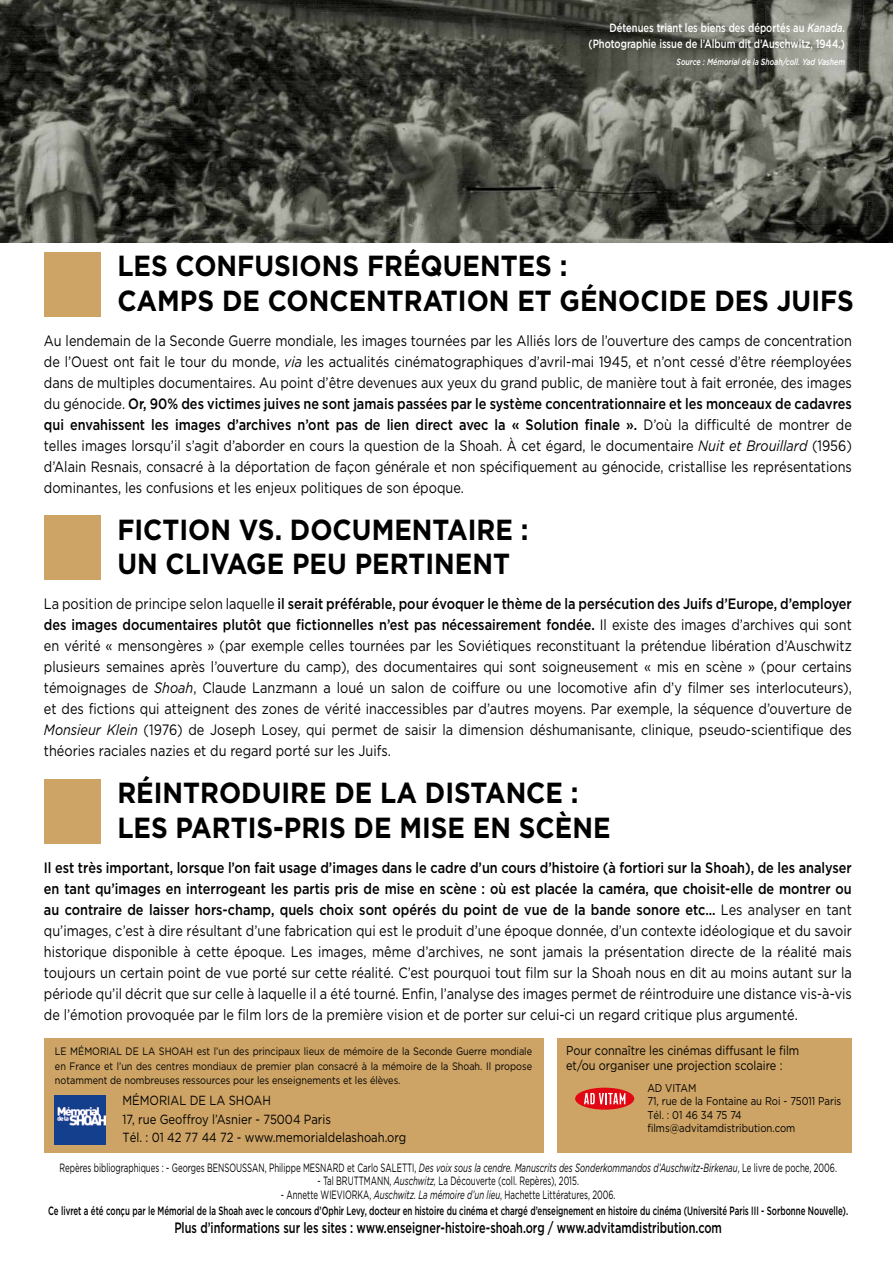
<style>
.page{position:relative;width:893px;height:1263px;background:#fff}
.page>*{position:absolute;margin:0;border:0;box-sizing:border-box;transform-origin:0 0}
.t1{font:700 29.1px/34.8px "Gotham";color:#000;scale:.9 1}
.t2{font:15px/21px "Gotham";color:#000;text-align:justify;scale:.85 1}
.t3{font:500 15px "Gotham";color:#000;scale:.73 1}
.t4{font:13.2px/18.6px "Gotham";color:#000;scale:.85 1}
.t5{font:12.9px/14.7px "Gotham";color:#000;scale:.85 1}
.t6{font:12px "Gotham";color:#000;scale:.66 1}
.t7{font:500 12px "Gotham";color:#000;scale:.66 1}
.t8{font:500 12px/16.5px "Gotham";color:#fff;text-align:right;scale:.78 1}
.t9{font:11.25px/13.5px "Gotham";color:#000;scale:.85 1}
.t10{font:10.8px/14.7px "Gotham";color:#000;text-align:justify;scale:.85 1}
.t11{font:italic 500 9px "Gotham";color:#fff;scale:.78 1}
.s1{font-style:italic}
.s2{font-weight:500}
</style>
<div class="page">
<div style="left:44px;top:252px;width:57px;height:64px;background:#cda465"></div>
<div style="left:44px;top:515px;width:57px;height:65px;background:#cda465"></div>
<div style="left:44px;top:779px;width:57px;height:64px;background:#cda465"></div>
<img style="left:0;top:0;width:893px;height:242px">
<div style="left:45px;top:1039px;width:499px;height:114px;background:#cda465"></div>
<img style="left:55px;top:1095px;width:50px;height:49px">
<div style="left:558px;top:1039px;width:294px;height:114px;background:#cda465"></div>
<div style="left:575px;top:1088px;width:59px;height:22px;background:#e30613;border-radius:50%"></div>
<svg style="left:584px;top:1093px;width:41px;height:11px"></svg>
<p class="t8" style="left:589px;top:19px;width:330px">Détenues triant les biens des déportés au <span class="s1">Kanada</span>. (Photographie issue de l’Album dit d’Auschwitz, 1944.)</p>
<p class="t11" style="left:677px;top:57px;width:217px">Source : Mémorial de la Shoah/coll. Yad Vashem</p>
<h1 class="t1" style="left:117px;top:247px;width:820px">LES CONFUSIONS FRÉQUENTES :<br>CAMPS DE CONCENTRATION ET GÉNOCIDE DES JUIFS</h1>
<p class="t2" style="left:44px;top:330px;width:952px">Au lendemain de la Seconde Guerre mondiale, les images tournées par les Alliés lors de l’ouverture des camps de concentration de l’Ouest ont fait le tour du monde, <span class="s1">via</span> les actualités cinématographiques d’avril-mai 1945, et n’ont cessé d’être réemployées dans de multiples documentaires. Au point d’être devenues aux yeux du grand public, de manière tout à fait erronée, des images du génocide. <span class="s2">Or, 90% des victimes juives ne sont jamais passées par le système concentrationnaire et les monceaux de cadavres qui envahissent les images d’archives n’ont pas de lien direct avec la « Solution finale ».</span> D’où la difficulté de montrer de telles images lorsqu’il s’agit d’aborder en cours la question de la Shoah. À cet égard, le documentaire <span class="s1">Nuit et Brouillard</span> (1956) d’Alain Resnais, consacré à la déportation de façon générale et non spécifiquement au génocide, cristallise les représentations dominantes, les confusions et les enjeux politiques de son époque.</p>
<h1 class="t1" style="left:117px;top:511px;width:458px">FICTION VS. DOCUMENTAIRE :<br>UN CLIVAGE PEU PERTINENT</h1>
<p class="t2" style="left:44px;top:593px;width:952px">La position de principe selon laquelle <span class="s2">il serait préférable, pour évoquer le thème de la persécution des Juifs d’Europe, d’employer des images documentaires plutôt que fictionnelles n’est pas nécessairement fondée.</span> Il existe des images d’archives qui sont en vérité « mensongères » (par exemple celles tournées par les Soviétiques reconstituant la prétendue libération d’Auschwitz plusieurs semaines après l’ouverture du camp), des documentaires qui sont soigneusement « mis en scène » (pour certains témoignages de <span class="s1">Shoah</span>, Claude Lanzmann a loué un salon de coiffure ou une locomotive afin d’y filmer ses interlocuteurs), et des fictions qui atteignent des zones de vérité inaccessibles par d’autres moyens. Par exemple, la séquence d’ouverture de <span class="s1">Monsieur Klein</span> (1976) de Joseph Losey, qui permet de saisir la dimension déshumanisante, clinique, pseudo-scientifique des théories raciales nazies et du regard porté sur les Juifs.</p>
<h1 class="t1" style="left:117px;top:775px;width:549px">RÉINTRODUIRE DE LA DISTANCE :<br>LES PARTIS-PRIS DE MISE EN SCÈNE</h1>
<p class="t2" style="left:44px;top:857px;width:952px"><span class="s2">Il est très important, lorsque l’on fait usage d’images dans le cadre d’un cours d’histoire (à fortiori sur la Shoah), de les analyser en tant qu’images en interrogeant les partis pris de mise en scène : où est placée la caméra, que choisit-elle de montrer ou au contraire de laisser hors-champ, quels choix sont opérés du point de vue de la bande sonore etc…</span> Les analyser en tant qu’images, c’est à dire résultant d’une fabrication qui est le produit d’une époque donnée, d’un contexte idéologique et du savoir historique disponible à cette époque. Les images, même d’archives, ne sont jamais la présentation directe de la réalité mais toujours un certain point de vue porté sur cette réalité. C’est pourquoi tout film sur la Shoah nous en dit au moins autant sur la période qu’il décrit que sur celle à laquelle il a été tourné. Enfin, l’analyse des images permet de réintroduire une distance vis-à-vis de l’émotion provoquée par le film lors de la première vision et de porter sur celui-ci un regard critique plus argumenté.</p>
<p class="t10" style="left:55px;top:1043px;width:563px">LE MÉMORIAL DE LA SHOAH est l’un des principaux lieux de mémoire de la Seconde Guerre mondiale en France et l’un des centres mondiaux de premier plan consacré à la mémoire de la Shoah. Il propose notamment de nombreuses ressources pour les enseignements et les élèves.</p>
<p class="t4" style="left:123px;top:1091px;width:335px">MÉMORIAL DE LA SHOAH<br>17, rue Geoffroy l’Asnier - 75004 Paris<br>Tél. : 01 42 77 44 72 - www.memorialdelashoah.org</p>
<p class="t5" style="left:566px;top:1043px;width:276px">Pour connaître les cinémas diffusant le film et/ou organiser une projection scolaire :</p>
<p class="t9" style="left:647px;top:1081px;width:230px">AD VITAM<br>71, rue de la Fontaine au Roi - 75011 Paris<br>Tél. : 01 46 34 75 74 films@advitamdistribution.com</p>
<p class="t6" style="left:59px;top:1161px;width:1180px">Repères bibliographiques : - Georges BENSOUSSAN, Philippe MESNARD et Carlo SALETTI, <span class="s1">Des voix sous la cendre. Manuscrits des Sonderkommandos d’Auschwitz-Birkenau</span>, Le livre de poche, 2006.</p>
<p class="t6" style="left:317px;top:1174px;width:398px">- Tal BRUTTMANN, <span class="s1">Auschwitz,</span> La Découverte (coll. Repères), 2015.</p>
<p class="t6" style="left:281px;top:1188px;width:508px">- Annette WIEVIORKA, <span class="s1">Auschwitz. La mémoire d’un lieu</span>, Hachette Littératures, 2006.</p>
<p class="t3" style="left:174px;top:1219px;width:752px">Plus d’informations sur les sites : www.enseigner-histoire-shoah.org / www.advitamdistribution.com</p>
<p class="t7" style="left:48px;top:1204px;width:1213px">Ce livret a été conçu par le Mémorial de la Shoah avec le concours d’Ophir Levy, docteur en histoire du cinéma et chargé d’enseignement en histoire du cinéma (Université Paris III - Sorbonne Nouvelle).</p>
</div>
